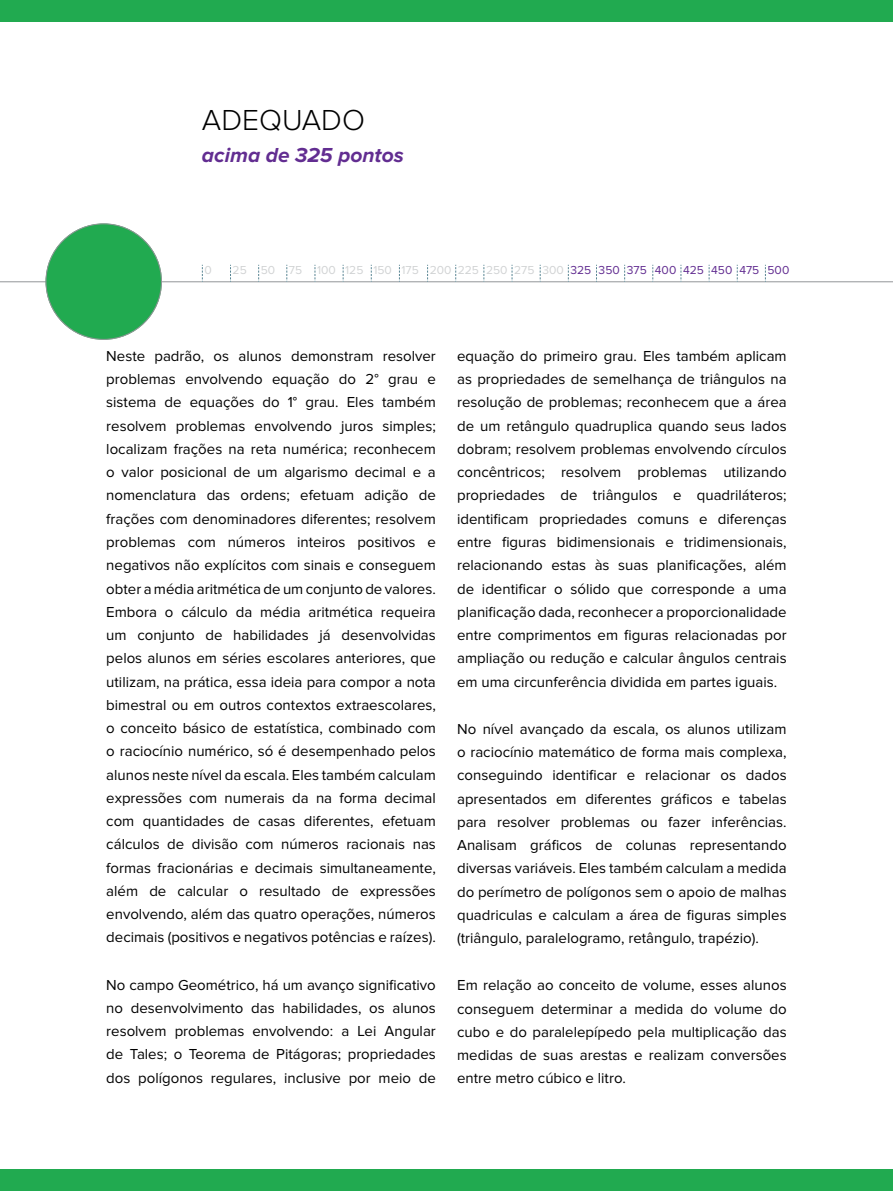
<style>
.page{position:relative;width:893px;height:1191px;background:#fff}
.page>*{position:absolute;margin:0;border:0;box-sizing:border-box;transform-origin:0 0}
.t1{font:300 30px "Proxima Nova";color:#000}
.t2{font:italic 700 21px "Proxima Nova";color:#622d91}
.t3{font:15px/23.2px "Proxima Nova";color:#000;text-align:justify}
.t4{font:12px "Proxima Nova";color:#d1d3d4}
.s1{color:#622d91}
</style>
<div class="page">
<hr style="left:0;top:281px;width:893px;height:1px;background:#939598">
<div style="left:46px;top:223px;width:116px;height:117px;background:#21aa50;border-radius:50%"></div>
<svg style="left:202px;top:265px;width:1px;height:17px"></svg>
<svg style="left:230px;top:265px;width:1px;height:17px"></svg>
<svg style="left:258px;top:265px;width:1px;height:17px"></svg>
<svg style="left:286px;top:265px;width:1px;height:17px"></svg>
<svg style="left:315px;top:265px;width:1px;height:17px"></svg>
<svg style="left:343px;top:265px;width:1px;height:17px"></svg>
<svg style="left:371px;top:265px;width:1px;height:17px"></svg>
<svg style="left:399px;top:265px;width:1px;height:17px"></svg>
<svg style="left:427px;top:265px;width:1px;height:17px"></svg>
<svg style="left:455px;top:265px;width:1px;height:17px"></svg>
<svg style="left:483px;top:265px;width:1px;height:17px"></svg>
<svg style="left:512px;top:265px;width:1px;height:17px"></svg>
<svg style="left:540px;top:265px;width:1px;height:17px"></svg>
<svg style="left:568px;top:265px;width:1px;height:17px"></svg>
<svg style="left:596px;top:265px;width:1px;height:17px"></svg>
<svg style="left:624px;top:265px;width:1px;height:17px"></svg>
<svg style="left:652px;top:265px;width:1px;height:17px"></svg>
<svg style="left:681px;top:265px;width:1px;height:17px"></svg>
<svg style="left:709px;top:265px;width:1px;height:17px"></svg>
<svg style="left:737px;top:265px;width:1px;height:17px"></svg>
<svg style="left:765px;top:265px;width:1px;height:17px"></svg>
<div style="left:0;top:0;width:893px;height:21px;background:#21aa50"></div>
<div style="left:0;top:1169px;width:893px;height:22px;background:#21aa50"></div>
<h1 class="t1" style="left:202px;top:106px;width:41px">ADEQUADO</h1>
<h2 class="t2" style="left:202px;top:146px;width:203px">acima de 325 pontos</h2>
<p class="t4" style="left:204px;top:265px;width:9px">0</p>
<p class="t4" style="left:233px;top:265px;width:558px">25 50 75 100 125 150 175 200 225 250 275 300 <span class="s1">325 350 375 400 425 450 475 500</span></p>
<p class="t3" style="left:106px;top:345px;width:331px">Neste padrão, os alunos demonstram resolver problemas envolvendo equação do 2° grau e sistema de equações do 1° grau. Eles também resolvem problemas envolvendo juros simples; localizam frações na reta numérica; reconhecem o valor posicional de um algarismo decimal e a nomenclatura das ordens; efetuam adição de frações com denominadores diferentes; resolvem problemas com números inteiros positivos e negativos não explícitos com sinais e conseguem obter a média aritmética de um conjunto de valores.<br>Embora o cálculo da média aritmética requeira um conjunto de habilidades já desenvolvidas pelos alunos em séries escolares anteriores, que utilizam, na prática, essa ideia para compor a nota bimestral ou em outros contextos extraescolares, o conceito básico de estatística, combinado com o raciocínio numérico, só é desempenhado pelos alunos neste nível da escala. Eles também calculam expressões com numerais da na forma decimal com quantidades de casas diferentes, efetuam cálculos de divisão com números racionais nas formas fracionárias e decimais simultaneamente, além de calcular o resultado de expressões envolvendo, além das quatro operações, números decimais (positivos e negativos potências e raízes).</p>
<p class="t3" style="left:106px;top:973px;width:331px">No campo Geométrico, há um avanço significativo no desenvolvimento das habilidades, os alunos resolvem problemas envolvendo: a Lei Angular de Tales; o Teorema de Pitágoras; propriedades dos polígonos regulares, inclusive por meio de</p>
<p class="t3" style="left:457px;top:345px;width:331px">equação do primeiro grau. Eles também aplicam as propriedades de semelhança de triângulos na resolução de problemas; reconhecem que a área de um retângulo quadruplica quando seus lados dobram; resolvem problemas envolvendo círculos concêntricos; resolvem problemas utilizando propriedades de triângulos e quadriláteros; identificam propriedades comuns e diferenças entre figuras bidimensionais e tridimensionais, relacionando estas às suas planificações, além de identificar o sólido que corresponde a uma planificação dada, reconhecer a proporcionalidade entre comprimentos em figuras relacionadas por ampliação ou redução e calcular ângulos centrais em uma circunferência dividida em partes iguais.</p>
<p class="t3" style="left:457px;top:718px;width:331px">No nível avançado da escala, os alunos utilizam o raciocínio matemático de forma mais complexa, conseguindo identificar e relacionar os dados apresentados em diferentes gráficos e tabelas para resolver problemas ou fazer inferências.<br>Analisam gráficos de colunas representando diversas variáveis. Eles também calculam a medida do perímetro de polígonos sem o apoio de malhas quadriculas e calculam a área de figuras simples (triângulo, paralelogramo, retângulo, trapézio).</p>
<p class="t3" style="left:457px;top:974px;width:331px">Em relação ao conceito de volume, esses alunos conseguem determinar a medida do volume do cubo e do paralelepípedo pela multiplicação das medidas de suas arestas e realizam conversões entre metro cúbico e litro.</p>
</div>
